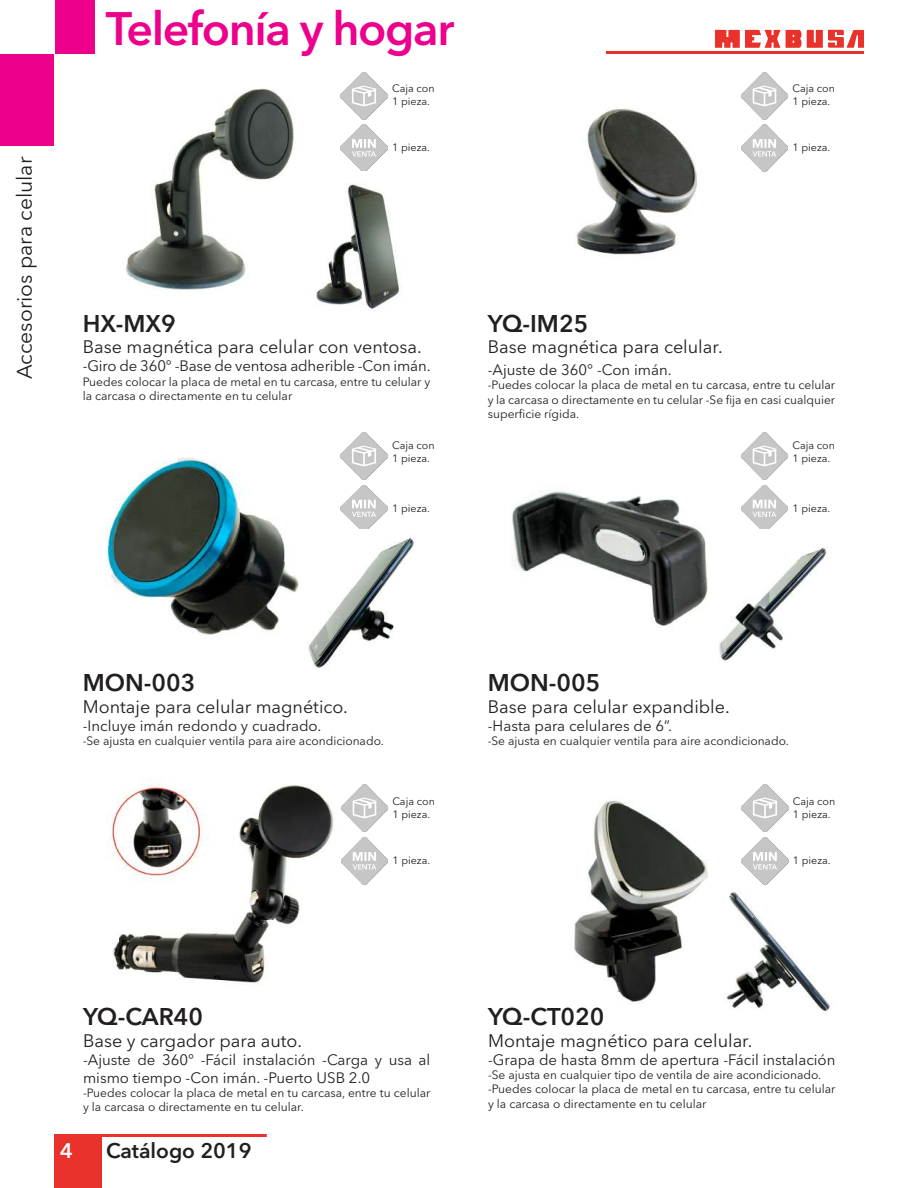
<style>
.page{position:relative;width:918px;height:1188px;background:#fff}
.page>*{position:absolute;margin:0;border:0;box-sizing:border-box;transform-origin:0 0}
.t1{font:600 46.5px "Avenir Next LT Pro";letter-spacing:-.03em;color:#ec008c}
.t2{font:600 24px "Avenir Next LT Pro";color:#231f20}
.t3{font:21px "Avenir Next LT Pro";color:#231f20}
.t4{font:600 21px "Avenir Next LT Pro";color:#231f20}
.t5{font:600 21px "Avenir Next LT Pro";color:#fff}
.t6{font:18px "Avenir Next LT Pro";color:#231f20}
.t7{font:15px/18px "Avenir Next LT Pro";color:#231f20}
.t8{font:12px/14.4px "Avenir Next LT Pro";color:#231f20}
.t9{font:10.65px/12.9px "Avenir Next LT Pro";color:#231f20}
</style>
<div class="page">
<img style="left:512px;top:491px;width:196px;height:135px">
<img style="left:575px;top:108px;width:189px;height:147px">
<img style="left:106px;top:458px;width:193px;height:177px">
<img style="left:125px;top:88px;width:170px;height:202px">
<img style="left:341px;top:72px;width:47px;height:47px">
<img style="left:741px;top:72px;width:47px;height:47px">
<img style="left:741px;top:432px;width:47px;height:47px">
<img style="left:341px;top:432px;width:47px;height:47px">
<img style="left:341px;top:125px;width:47px;height:46px">
<img style="left:741px;top:125px;width:47px;height:47px">
<img style="left:741px;top:485px;width:47px;height:44px">
<img style="left:341px;top:485px;width:47px;height:44px">
<img style="left:287px;top:172px;width:114px;height:138px">
<img style="left:719px;top:547px;width:109px;height:114px">
<img style="left:308px;top:537px;width:108px;height:132px">
<img style="left:574px;top:784px;width:190px;height:218px">
<img style="left:106px;top:777px;width:227px;height:208px">
<img style="left:341px;top:785px;width:47px;height:46px">
<img style="left:741px;top:785px;width:47px;height:46px">
<img style="left:341px;top:837px;width:47px;height:47px">
<img style="left:713px;top:882px;width:117px;height:131px">
<img style="left:741px;top:837px;width:47px;height:47px">
<div style="left:0;top:54px;width:54px;height:91px;background:#ec008c"></div>
<div style="left:55px;top:0;width:39px;height:54px;background:#ec008c"></div>
<svg style="left:715px;top:30px;width:149px;height:18px"></svg>
<div style="left:54px;top:1134px;width:47px;height:54px;background:#e9322c"></div>
<hr style="left:101px;top:1134px;width:166px;height:3px;background:#e9322c">
<hr style="left:606px;top:51px;width:258px;height:3px;background:#e9322c">
<h3 class="t3" style="left:12px;top:379px;width:224px;rotate:-90deg">Accesorios para celular</h3>
<h1 class="t1" style="left:106px;top:1px;width:350px">Telefonía y hogar</h1>
<p class="t9" style="left:392px;top:82px;width:44px">Caja con<br>1 pieza.</p>
<p class="t9" style="left:793px;top:82px;width:44px">Caja con<br>1 pieza.</p>
<p class="t9" style="left:392px;top:141px;width:39px">1 pieza.</p>
<p class="t9" style="left:793px;top:141px;width:39px">1 pieza.</p>
<h2 class="t2" style="left:83px;top:309px;width:95px">HX-MX9</h2>
<h3 class="t6" style="left:83px;top:336px;width:341px">Base magnética para celular con ventosa.</h3>
<p class="t7" style="left:83px;top:357px;width:349px">-Giro de 360° -Base de ventosa adherible -Con imán.</p>
<p class="t8" style="left:83px;top:374px;width:349px">Puedes colocar la placa de metal en tu carcasa, entre tu celular y la carcasa o directamente en tu celular</p>
<p class="t9" style="left:392px;top:439px;width:44px">Caja con<br>1 pieza.</p>
<h2 class="t2" style="left:488px;top:309px;width:102px">YQ-IM25</h2>
<h3 class="t6" style="left:488px;top:336px;width:236px">Base magnética para celular.</h3>
<p class="t7" style="left:488px;top:361px;width:185px">-Ajuste de 360° -Con imán.</p>
<p class="t8" style="left:488px;top:378px;width:349px;text-align:justify">-Puedes colocar la placa de metal en tu carcasa, entre tu celular y la carcasa o directamente en tu celular -Se fija en casi cualquier superficie rígida.</p>
<p class="t9" style="left:793px;top:439px;width:44px">Caja con<br>1 pieza.</p>
<p class="t9" style="left:392px;top:501px;width:39px">1 pieza.</p>
<p class="t9" style="left:793px;top:501px;width:39px">1 pieza.</p>
<h2 class="t2" style="left:83px;top:668px;width:114px">MON-003</h2>
<h3 class="t6" style="left:83px;top:696px;width:267px">Montaje para celular magnético.</h3>
<p class="t7" style="left:83px;top:716px;width:240px">-Incluye imán redondo y cuadrado.</p>
<p class="t8" style="left:83px;top:734px;width:303px">-Se ajusta en cualquier ventila para aire acondicionado.</p>
<h2 class="t2" style="left:488px;top:668px;width:114px">MON-005</h2>
<h3 class="t6" style="left:488px;top:696px;width:244px">Base para celular expandible.</h3>
<p class="t7" style="left:488px;top:716px;width:186px">-Hasta para celulares de 6”.</p>
<p class="t8" style="left:488px;top:734px;width:303px">-Se ajusta en cualquier ventila para aire acondicionado.</p>
<p class="t9" style="left:392px;top:795px;width:44px">Caja con<br>1 pieza.</p>
<p class="t9" style="left:793px;top:795px;width:44px">Caja con<br>1 pieza.</p>
<p class="t9" style="left:392px;top:854px;width:39px">1 pieza.</p>
<p class="t9" style="left:793px;top:854px;width:39px">1 pieza.</p>
<h2 class="t2" style="left:83px;top:1002px;width:122px">YQ-CAR40</h2>
<h3 class="t6" style="left:83px;top:1030px;width:220px">Base y cargador para auto.</h3>
<p class="t7" style="left:83px;top:1050px;width:349px">-Ajuste de 360° -Fácil instalación -Carga y usa al mismo tiempo -Con imán. -Puerto USB 2.0</p>
<p class="t8" style="left:83px;top:1086px;width:349px">-Puedes colocar la placa de metal en tu carcasa, entre tu celular y la carcasa o directamente en tu celular.</p>
<h3 class="t5" style="left:60px;top:1137px;width:14px">4</h3>
<h3 class="t4" style="left:106px;top:1137px;width:147px">Catálogo 2019</h3>
<h2 class="t2" style="left:488px;top:1002px;width:118px">YQ-CT020</h2>
<h3 class="t6" style="left:488px;top:1030px;width:266px">Montaje magnético para celular.</h3>
<p class="t7" style="left:488px;top:1050px;width:349px">-Grapa de hasta 8mm de apertura -Fácil instalación</p>
<p class="t8" style="left:488px;top:1068px;width:349px">-Se ajusta en cualquier tipo de ventila de aire acondicionado. -Puedes colocar la placa de metal en tu carcasa, entre tu celular y la carcasa o directamente en tu celular</p>
</div>
